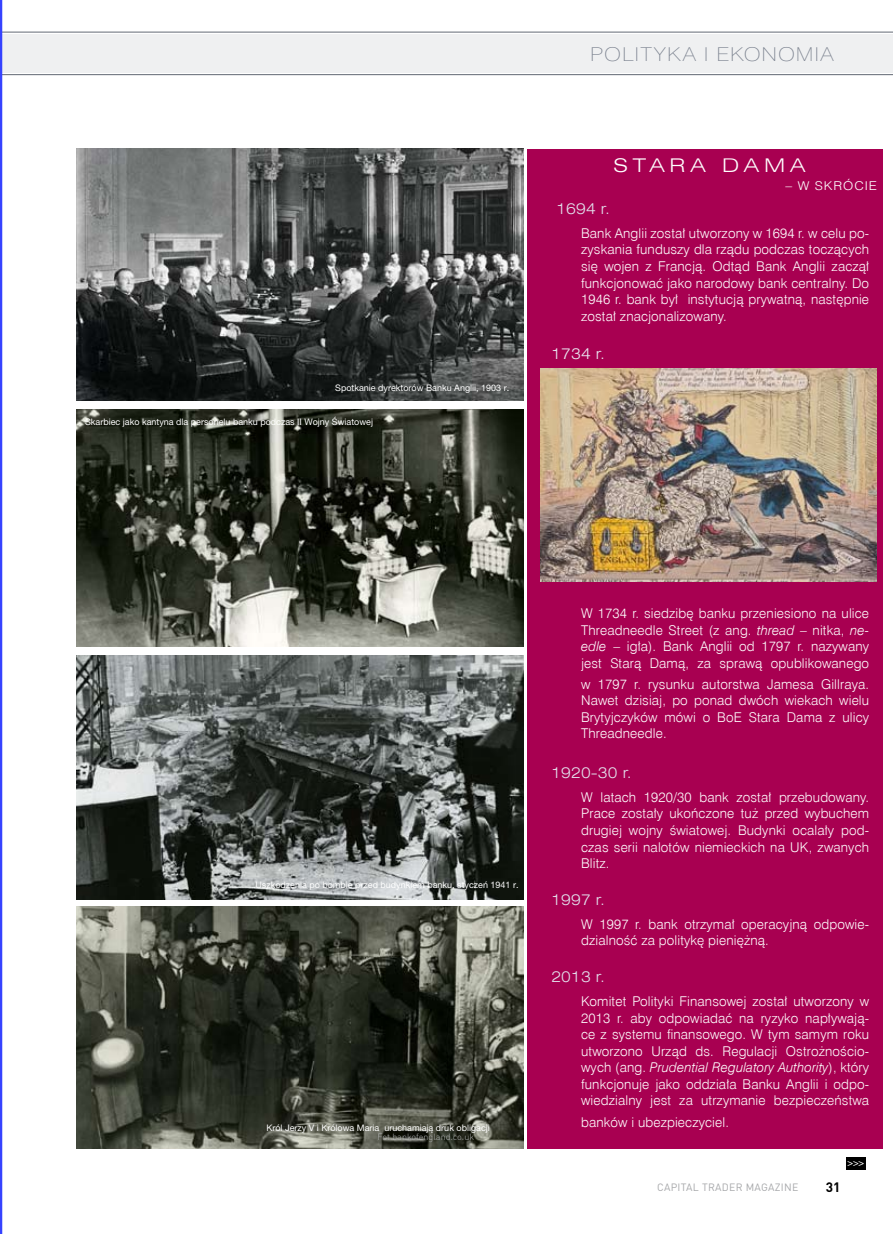
<style>
.page{position:relative;width:893px;height:1234px;background:#fff}
.page>*{position:absolute;margin:0;border:0;box-sizing:border-box;transform-origin:0 0}
.t1{font:19.05px "Swis 721 Th EU";letter-spacing:.04em;color:#79808d;scale:1.2 1}
.t2{font:18.9px "Swis 721 Lt Ex EU";letter-spacing:.22em;color:#fff;scale:1.11 1}
.t3{font:15px "Swis 721 Lt Ex EU";letter-spacing:.01em;color:#e3e1ed}
.t4{font:15px "Swis 721 Lt Ex EU";color:#e9e7f1}
.t5{font:13.5px/16.5px "Swis 721 Lt EU";letter-spacing:.01em;color:#fff;text-align:justify}
.t6{font:700 13.5px "DIN Pro";color:#000}
.t7{font:12.15px "Swis 721 Lt EU";letter-spacing:.07em;color:#fff;scale:1.11 1}
.t8{font:10.5px "DIN Pro";letter-spacing:.025em;color:#a7a8aa}
.t9{font:9.75px "Book Antiqua";color:#fff;scale:1.05 1}
.t10{font:9px "Helvetica Neue LT Pro";color:#fff}
.t11{font:300 9px "DIN Pro";color:#b1b3b4}
.s1{font-style:italic}
</style>
<div class="page">
<div style="left:0;top:34px;width:893px;height:38px;background:#eff0f1"></div>
<hr style="left:0;top:32px;width:893px;height:1px;background:#616873">
<hr style="left:0;top:74px;width:893px;height:1px;background:#616873">
<div style="left:0;top:0;width:2px;height:1233px;border:1px solid #3643ff"></div>
<div style="left:846px;top:1156px;width:19px;height:13px;background:#000"></div>
<div style="left:527px;top:149px;width:356px;height:999px;background:#a80051"></div>
<img style="left:540px;top:368px;width:336px;height:213px">
<img style="left:77px;top:655px;width:446px;height:243px">
<img style="left:77px;top:409px;width:446px;height:237px">
<img style="left:77px;top:906px;width:446px;height:242px">
<img style="left:77px;top:149px;width:446px;height:251px">
<p class="t10" style="left:335px;top:382px;width:176px">Spotkanie dyrektorów Banku Anglii, 1903 r.</p>
<p class="t10" style="left:85px;top:416px;width:290px">Skarbiec jako kantyna dla personelu banku podczas II Wojny Światowej</p>
<h1 class="t1" style="left:590px;top:42px;width:204px">POLITYKA I EKONOMIA</h1>
<h2 class="t2" style="left:613px;top:153px;width:175px">STARA DAMA</h2>
<p class="t7" style="left:785px;top:178px;width:84px">– W SKRÓCIE</p>
<p class="t3" style="left:556px;top:200px;width:55px">1694 r.</p>
<p class="t5" style="left:581px;top:225px;width:290px">Bank Anglii został utworzony w 1694 r. w celu po&shy;zyskania funduszy dla rządu podczas toczących się wojen z Francją. Odtąd Bank Anglii zaczął funkcjonować jako narodowy bank centralny. Do 1946 r. bank był instytucją prywatną, następnie został znacjonalizowany.</p>
<p class="t4" style="left:551px;top:345px;width:55px">1734 r.</p>
<p class="t10" style="left:255px;top:879px;width:265px">Uszkodzenia po bombie przed budynkiem banku, styczeń 1941 r.</p>
<p class="t10" style="left:266px;top:1121px;width:225px">Król Jerzy V i Królowa Maria uruchamiają druk obligacji</p>
<p class="t11" style="left:377px;top:1129px;width:98px">Fot.bankofengland.co.uk</p>
<p class="t5" style="left:581px;top:605px;width:290px">W 1734 r. siedzibę banku przeniesiono na ulice Threadneedle Street (z ang. <span class="s1">thread</span> – nitka, <span class="s1">ne&shy;edle</span> – igła). Bank Anglii od 1797 r. nazywany jest Starą Damą, za sprawą opublikowanego</p>
<p class="t5" style="left:581px;top:675px;width:289px">w 1797 r. rysunku autorstwa Jamesa Gillraya.<br>Nawet dzisiaj, po ponad dwóch wiekach wielu Brytyjczyków mówi o BoE Stara Dama z ulicy Threadneedle.</p>
<p class="t3" style="left:551px;top:763px;width:82px">1920-30 r.</p>
<p class="t5" style="left:581px;top:789px;width:290px">W latach 1920/30 bank został przebudowany.<br>Prace zostały ukończone tuż przed wybuchem drugiej wojny światowej. Budynki ocalały pod&shy;czas serii nalotów niemieckich na UK, zwanych Blitz.</p>
<p class="t3" style="left:551px;top:890px;width:55px">1997 r.</p>
<p class="t5" style="left:581px;top:915px;width:289px">W 1997 r. bank otrzymał operacyjną odpowie&shy;dzialność za politykę pieniężną.</p>
<p class="t3" style="left:551px;top:967px;width:55px">2013 r.</p>
<p class="t5" style="left:581px;top:993px;width:290px">Komitet Polityki Finansowej został utworzony w 2013 r. aby odpowiadać na ryzyko napływają&shy;ce z systemu finansowego. W tym samym roku utworzono Urząd ds. Regulacji Ostrożnościo&shy;wych (ang. <span class="s1">Prudential Regulatory Authority</span>), który funkcjonuje jako oddziała Banku Anglii i odpo&shy;wiedzialny jest za utrzymanie bezpieczeństwa</p>
<p class="t5" style="left:581px;top:1113px;width:149px">banków i ubezpieczyciel.</p>
<p class="t8" style="left:657px;top:1178px;width:143px">CAPITAL TRADER MAGAZINE</p>
<p class="t6" style="left:826px;top:1175px;width:16px">31</p>
<p class="t9" style="left:847px;top:1156px;width:18px">&gt;&gt;&gt;</p>
</div>
